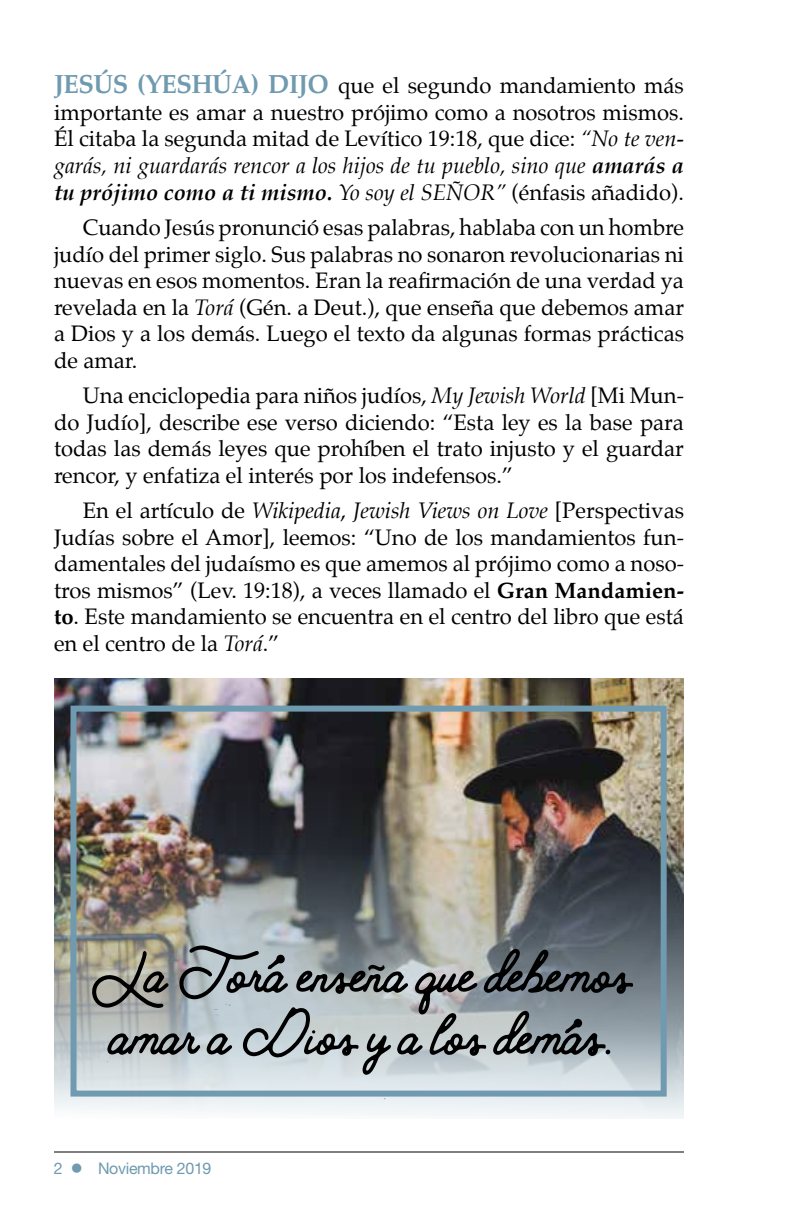
<style>
.page{position:relative;width:792px;height:1224px;background:#fff}
.page>*{position:absolute;margin:0;border:0;box-sizing:border-box;transform-origin:0 0}
.t1{font:54px/62px "Spiritof Montana update";color:#000;text-align:center}
.t2{font:500 36px "Helvetica Neue LT Std";color:#000}
.t3{font:22px/26.6px "Palatino CE";color:#000;text-align:justify}
.t4{font:16px "Helvetica Neue LT Std";letter-spacing:-.02em;color:#6f9aaf}
.s1{font-weight:700;font-size:26px;color:#6f9aaf}
.s2{font-style:italic}
.s3{font-weight:700;font-style:italic}
.s4{font-weight:700}
.s5{font-size:58px}
</style>
<div class="page">
<hr style="left:54px;top:1152px;width:630px;height:1px;background:#000">
<img style="left:54px;top:678px;width:630px;height:105px">
<img style="left:54px;top:783px;width:630px;height:72px">
<img style="left:54px;top:855px;width:630px;height:264px">
<svg style="left:213px;top:1004px;width:18px;height:12px"></svg>
<div style="left:71px;top:706px;width:596px;height:391px;border:6px solid #6f9aaf"></div>
<svg style="left:265px;top:954px;width:20px;height:18px"></svg>
<svg style="left:563px;top:1019px;width:20px;height:17px"></svg>
<p class="t3" style="left:54px;top:74px;width:632px"><span class="s1">JESÚS (YESHÚA) DIJO</span> que el segundo mandamiento más importante es amar a nuestro prójimo como a nosotros mismos.<br>Él citaba la segunda mitad de Levítico 19:18, que dice: <span class="s2">“No te ven&shy;garás, ni guardarás rencor a los hijos de tu pueblo, sino que</span> <span class="s3">amarás a tu prójimo como a ti mismo.</span> <span class="s2">Yo soy el SEÑOR”</span> (énfasis añadido).</p>
<p class="t3" style="left:54px;top:216px;width:632px;text-indent:29px">Cuando Jesús pronunció esas palabras, hablaba con un hombre judío del primer siglo. Sus palabras no sonaron revolucionarias ni nuevas en esos momentos. Eran la reafirmación de una verdad ya revelada en la <span class="s2">Torá</span> (Gén. a Deut.), que enseña que debemos amar a Dios y a los demás. Luego el texto da algunas formas prácticas de amar.</p>
<p class="t3" style="left:54px;top:384px;width:632px;text-indent:29px">Una enciclopedia para niños judíos, <span class="s2">My Jewish World</span> [Mi Mun&shy;do Judío], describe ese verso diciendo: “Esta ley es la base para todas las demás leyes que prohíben el trato injusto y el guardar rencor, y enfatiza el interés por los indefensos.”</p>
<p class="t3" style="left:54px;top:499px;width:632px;text-indent:29px">En el artículo de <span class="s2">Wikipedia</span>, <span class="s2">Jewish Views on Love</span> [Perspectivas Judías sobre el Amor], leemos: “Uno de los mandamientos fun&shy;damentales del judaísmo es que amemos al prójimo como a noso&shy;tros mismos” (Lev. 19:18), a veces llamado el <span class="s4">Gran Mandamien&shy;to</span>. Este mandamiento se encuentra en el centro del libro que está en el centro de la <span class="s2">Torá</span>.”</p>
<h1 class="t1" style="left:92px;top:942px;width:542px">La Tora ensena que debemos amar a Dios y a los dema<span class="s5">s.</span></h1>
<h2 class="t2" style="left:366px;top:943px;width:23px">~</h2>
<p class="t4" style="left:54px;top:1159px;width:159px">2 ● Noviembre 2019</p>
</div>
